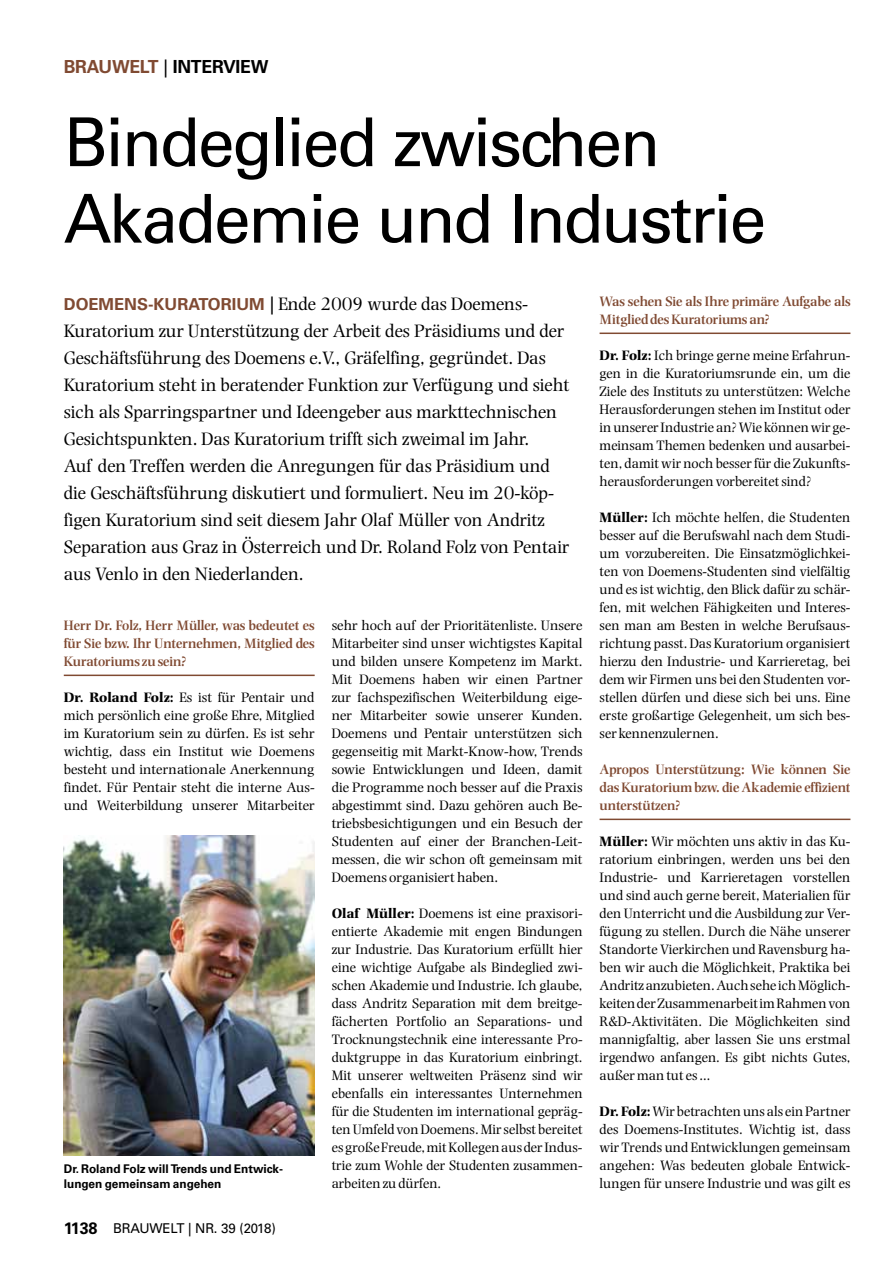
<style>
.page{position:relative;width:893px;height:1263px;background:#fff}
.page>*{position:absolute;margin:0;border:0;box-sizing:border-box;transform-origin:0 0}
.t1{font:67.5px/76.5px "Univers";letter-spacing:-.035em;color:#000}
.t2{font:18.75px/27px "Photina";letter-spacing:-.005em;color:#000}
.t3{font:700 18px "Univers";letter-spacing:-.015em;color:#000}
.t4{font:700 16.5px "Univers";color:#804a32}
.t5{font:14.25px/18px "Photina";color:#000;text-align:justify}
.t6{font:600 14.25px/18px "Photina";color:#804a32;text-align:justify}
.t7{font:13.5px "Univers";letter-spacing:-.015em;color:#000}
.t8{font:700 12px/14.4px "Univers";color:#000}
.s1{color:#804a32}
.s2{font-weight:400}
.s3{font-family:"Univers";font-weight:700;font-size:16.5px;color:#804a32}
.s4{font-family:"Univers";font-size:18px}
.s5{font-weight:700}
.s6{font-weight:700;font-size:16.5px}
</style>
<div class="page">
<hr style="left:64px;top:675px;width:251px;height:1px;background:#804a32">
<img style="left:64px;top:836px;width:251px;height:319px">
<hr style="left:600px;top:333px;width:250px;height:1px;background:#804a32">
<hr style="left:600px;top:819px;width:250px;height:1px;background:#804a32">
<p class="t3" style="left:64px;top:56px;width:184px"><span class="s1">BRAUWELT</span> <span class="s2">|</span> Interview</p>
<h1 class="t1" style="left:64px;top:104px;width:704px">Bindeglied zwischen<br>Akademie und Industrie</h1>
<p class="t2" style="left:64px;top:290px;width:507px;text-indent:144px"><span class="s3">oriu m</span> <span class="s4">|</span> Ende 2009 wurde das Doemens-Kuratorium zur Unterstützung der Arbeit des Präsidiums und der Geschäftsführung des Doemens e.V., Gräfelfing, gegründet. Das Kuratorium steht in beratender Funktion zur Verfügung und sieht sich als Sparringspartner und Ideengeber aus markttechnischen Gesichtspunkten. Das Kuratorium trifft sich zweimal im Jahr.<br>Auf den Treffen werden die Anregungen für das Präsidium und die Geschäftsführung diskutiert und formuliert. Neu im 20-köp&shy;figen Kuratorium sind seit diesem Jahr Olaf Müller von Andritz Separation aus Graz in Österreich und Dr. Roland Folz von Pentair aus Venlo in den Niederlanden.</p>
<p class="t6" style="left:64px;top:616px;width:252px">Herr Dr. Folz, Herr Müller, was bedeutet es für Sie bzw. Ihr Unternehmen, Mitglied des Kuratoriums zu sein?</p>
<p class="t5" style="left:64px;top:688px;width:252px"><span class="s5">Dr. Roland Folz:</span> Es ist für Pentair und mich persönlich eine große Ehre, Mitglied im Kuratorium sein zu dürfen. Es ist sehr wichtig, dass ein Institut wie Doemens besteht und internationale Anerkennung findet. Für Pentair steht die interne Aus&shy;und Weiterbildung unserer Mitarbeiter</p>
<p class="t4" style="left:64px;top:294px;width:113px">Doemens-Kurat</p>
<p class="t5" style="left:332px;top:616px;width:252px">sehr hoch auf der Prioritätenliste. Unsere Mitarbeiter sind unser wichtigstes Kapital und bilden unsere Kompetenz im Markt.<br>Mit Doemens haben wir einen Partner zur fachspezifischen Weiterbildung eige&shy;ner Mitarbeiter sowie unserer Kunden.<br>Doemens und Pentair unterstützen sich gegenseitig mit Markt-Know-how, Trends sowie Entwicklungen und Ideen, damit die Programme noch besser auf die Praxis abgestimmt sind. Dazu gehören auch Be&shy;triebsbesichtigungen und ein Besuch der Studenten auf einer der Branchen-Leit&shy;messen, die wir schon oft gemeinsam mit Doemens organisiert haben.</p>
<p class="t5" style="left:332px;top:904px;width:252px"><span class="s5">Olaf Müller:</span> Doemens ist eine praxisori&shy;entierte Akademie mit engen Bindungen zur Industrie. Das Kuratorium erfüllt hier eine wichtige Aufgabe als Bindeglied zwi&shy;schen Akademie und Industrie. Ich glaube, dass Andritz Separation mit dem breitge&shy;fächerten Portfolio an Separations- und Trocknungstechnik eine interessante Pro&shy;duktgruppe in das Kuratorium einbringt.<br>Mit unserer weltweiten Präsenz sind wir ebenfalls ein interessantes Unternehmen für die Studenten im international gepräg&shy;ten Umfeld von Doemens. Mir selbst bereitet es große Freude, mit Kollegen aus der Indus&shy;trie zum Wohle der Studenten zusammen&shy;arbeiten zu dürfen.</p>
<p class="t8" style="left:64px;top:1162px;width:221px">Dr. Roland Folz will Trends und Entwick&shy;lungen gemeinsam angehen</p>
<p class="t7" style="left:64px;top:1221px;width:213px"><span class="s6">1138</span> Brauwelt | Nr. 39 (2018)</p>
<p class="t6" style="left:600px;top:292px;width:252px">Was sehen Sie als Ihre primäre Aufgabe als<br>Mitglied des Kuratoriums an?</p>
<p class="t5" style="left:600px;top:346px;width:252px"><span class="s5">Dr. Folz:</span> Ich bringe gerne meine Erfahrun&shy;gen in die Kuratoriumsrunde ein, um die Ziele des Instituts zu unterstützen: Welche Herausforderungen stehen im Institut oder in unserer Industrie an? Wie können wir ge&shy;meinsam Themen bedenken und ausarbei&shy;ten, damit wir noch besser für die Zukunfts&shy;herausforderungen vorbereitet sind?</p>
<p class="t5" style="left:600px;top:508px;width:252px"><span class="s5">Müller:</span> Ich möchte helfen, die Studenten besser auf die Berufswahl nach dem Studi&shy;um vorzubereiten. Die Einsatzmöglichkei&shy;ten von Doemens-Studenten sind vielfältig und es ist wichtig, den Blick dafür zu schär&shy;fen, mit welchen Fähigkeiten und Interes&shy;sen man am Besten in welche Berufsaus&shy;richtung passt. Das Kuratorium organisiert hierzu den Industrie- und Karrieretag, bei dem wir Firmen uns bei den Studenten vor&shy;stellen dürfen und diese sich bei uns. Eine erste großartige Gelegenheit, um sich bes&shy;ser kennenzulernen.</p>
<p class="t6" style="left:600px;top:760px;width:252px">Apropos Unterstützung: Wie können Sie das Kuratorium bzw. die Akademie effizient unterstützen?</p>
<p class="t5" style="left:600px;top:832px;width:252px"><span class="s5">Müller:</span> Wir möchten uns aktiv in das Ku&shy;ratorium einbringen, werden uns bei den Industrie- und Karrieretagen vorstellen und sind auch gerne bereit, Materialien für den Unterricht und die Ausbildung zur Ver&shy;fügung zu stellen. Durch die Nähe unserer Standorte Vierkirchen und Ravensburg ha&shy;ben wir auch die Möglichkeit, Praktika bei Andritz anzubieten. Auch sehe ich Möglich&shy;keiten der Zusammenarbeit im Rahmen von R&amp;D-Aktivitäten. Die Möglichkeiten sind mannigfaltig, aber lassen Sie uns erstmal irgendwo anfangen. Es gibt nichts Gutes, außer man tut es …</p>
<p class="t5" style="left:600px;top:1102px;width:252px"><span class="s5">Dr. Folz:</span> Wir betrachten uns als ein Partner des Doemens-Institutes. Wichtig ist, dass wir Trends und Entwicklungen gemeinsam angehen: Was bedeuten globale Entwick&shy;lungen für unsere Industrie und was gilt es</p>
</div>
